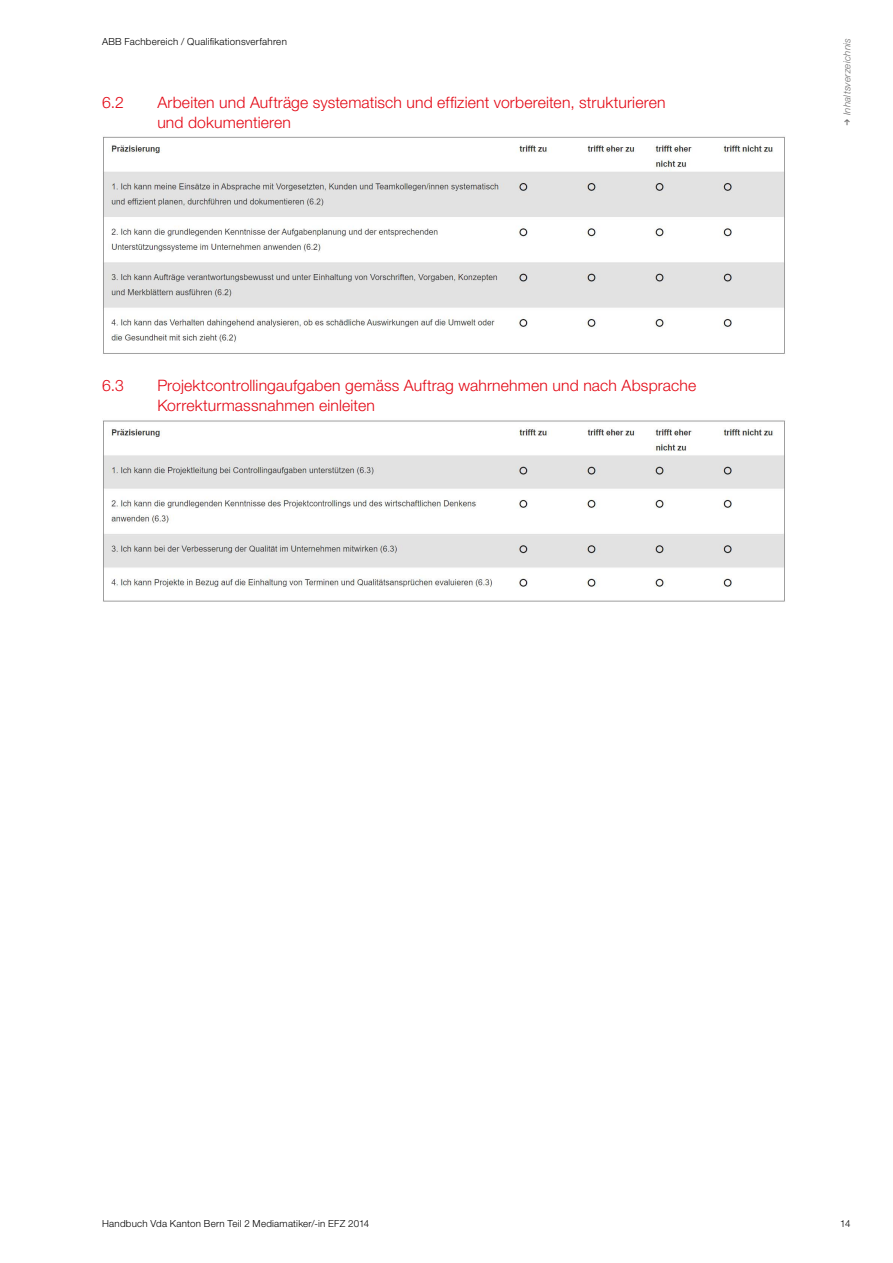
<style>
.page{position:relative;width:893px;height:1263px;background:#fff}
.page>*{position:absolute;margin:0;border:0;box-sizing:border-box;transform-origin:0 0}
.t1{font:300 15.75px/20.2px "Helvetica Neue LT Std";letter-spacing:.01em;color:#e30613}
.t2{font:300 9.75px "Helvetica Neue LT Std";letter-spacing:.025em;color:#000}
.t3{font:italic 300 9.75px "Helvetica Neue LT Std";letter-spacing:.015em;color:#706f6f}
</style>
<div class="page">
<img style="left:103px;top:136px;width:682px;height:218px">
<img style="left:103px;top:420px;width:682px;height:182px">
<p class="t2" style="left:102px;top:36px;width:186px">ABB Fachbereich / Qualifikationsverfahren</p>
<p class="t1" style="left:102px;top:92px;width:23px">6.2</p>
<p class="t1" style="left:157px;top:92px;width:510px">Arbeiten und Aufträge systematisch und effizient vorbereiten, strukturieren und dokumentieren</p>
<p class="t1" style="left:102px;top:375px;width:23px">6.3</p>
<p class="t1" style="left:157px;top:375px;width:540px">Projektcontrollingaufgaben gemäss Auftrag wahrnehmen und nach Absprache<br>Korrekturmassnahmen einleiten</p>
<p class="t3" style="left:841px;top:115px;width:79px;rotate:-90deg">Inhaltsverzeichnis</p>
<p class="t2" style="left:102px;top:1218px;width:269px">Handbuch Vda Kanton Bern Teil 2 Mediamatiker/-in EFZ 2014</p>
<p class="t2" style="left:840px;top:1218px;width:12px">14</p>
</div>
